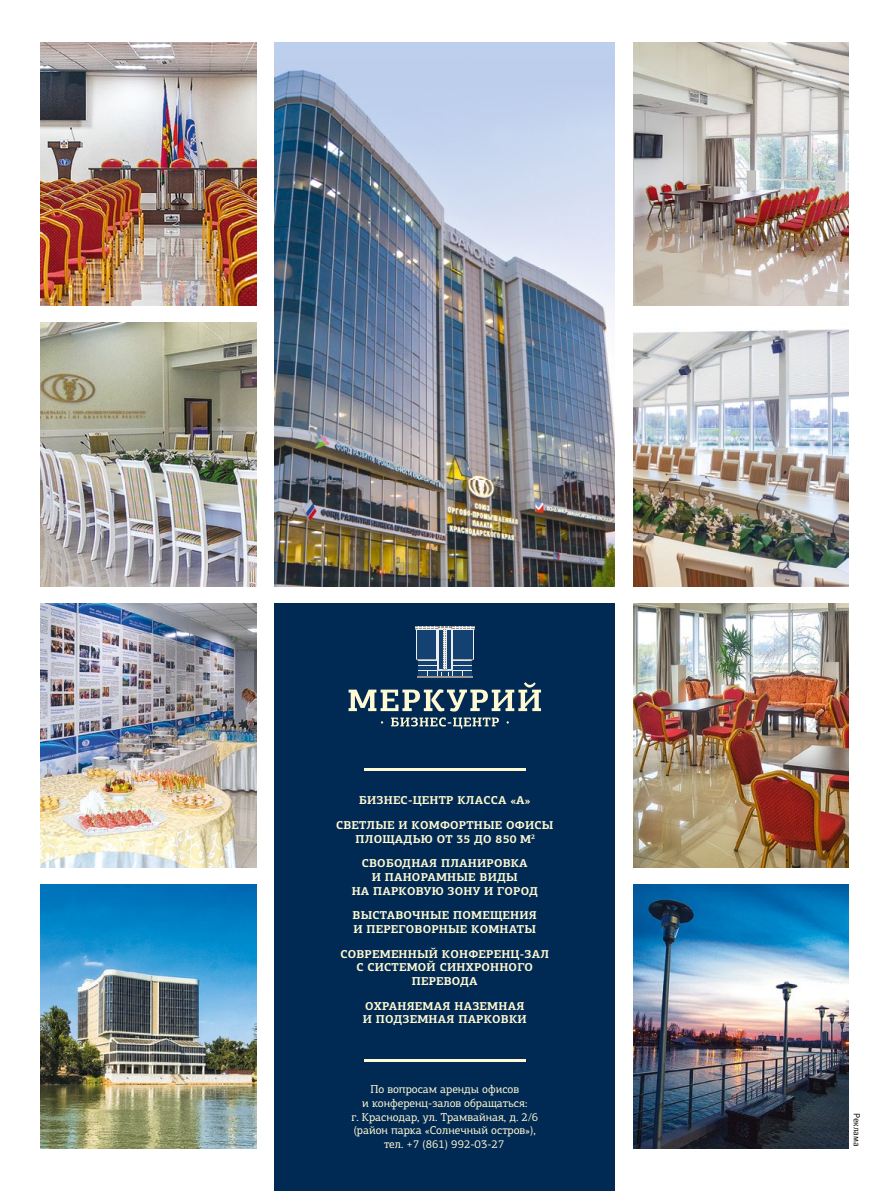
<style>
.page{position:relative;width:893px;height:1191px;background:#fff}
.page>*{position:absolute;margin:0;border:0;box-sizing:border-box;transform-origin:0 0}
.t1{font:700 11.4px/13.8px "PF Agora Slab Pro";letter-spacing:.02em;color:#fffad2;text-align:center}
.t2{font:11.4px/13.8px "PF Agora Slab Pro";color:#fffad2;text-align:center}
.t3{font:9px "Meta Normal LFC";color:#0a0a09}
</style>
<div class="page">
<div style="left:275px;top:603px;width:340px;height:588px;background:#002953"></div>
<div style="left:275px;top:42px;width:340px;height:544px;background:#bccfec"></div>
<img style="left:275px;top:70px;width:340px;height:516px">
<svg style="left:349px;top:682px;width:192px;height:29px"></svg>
<svg style="left:391px;top:717px;width:108px;height:11px"></svg>
<hr style="left:364px;top:768px;width:161px;height:2px;background:#fffad2">
<hr style="left:364px;top:1058px;width:161px;height:3px;background:#fffad2">
<img style="left:41px;top:42px;width:215px;height:264px">
<img style="left:633px;top:42px;width:216px;height:264px">
<img style="left:41px;top:323px;width:215px;height:263px">
<img style="left:633px;top:329px;width:216px;height:257px">
<img style="left:41px;top:603px;width:215px;height:264px">
<img style="left:633px;top:603px;width:216px;height:264px">
<img style="left:41px;top:884px;width:215px;height:264px">
<img style="left:633px;top:884px;width:216px;height:264px">
<div style="left:453px;top:660px;width:18px;height:16px;background:#134272"></div>
<hr style="left:452px;top:629px;width:1px;height:47px;background:#ededed">
<div style="left:418px;top:660px;width:19px;height:16px;background:#134272"></div>
<hr style="left:437px;top:629px;width:1px;height:47px;background:#ededed">
<hr style="left:417px;top:676px;width:55px;height:1px;background:#979991">
<svg style="left:416px;top:626px;width:58px;height:49px"></svg>
<p class="t1" style="left:336px;top:788px;width:219px;line-height:24.6px">БИЗНЕС-ЦЕНТР КЛАССА «А»<br>СВЕТЛЫЕ И КОМФОРТНЫЕ ОФИСЫ</p>
<p class="t1" style="left:356px;top:826px;width:181px;line-height:24.6px">ПЛОЩАДЬЮ ОТ 35 ДО 850 М<sup>2<br></sup>СВОБОДНАЯ ПЛАНИРОВКА</p>
<p class="t1" style="left:352px;top:870px;width:188px">И ПАНОРАМНЫЕ ВИДЫ<br>НА ПАРКОВУЮ ЗОНУ И ГОРОД</p>
<p class="t1" style="left:353px;top:908px;width:186px;text-align:left">ВЫСТАВОЧНЫЕ ПОМЕЩЕНИЯ<br>И ПЕРЕГОВОРНЫЕ КОМНАТЫ</p>
<p class="t1" style="left:340px;top:946px;width:210px">СОВРЕМЕННЫЙ КОНФЕРЕНЦ-ЗАЛ<br>С СИСТЕМОЙ СИНХРОННОГО<br>ПЕРЕВОДА</p>
<p class="t1" style="left:363px;top:998px;width:165px;text-align:left">ОХРАНЯЕМАЯ НАЗЕМНАЯ<br>И ПОДЗЕМНАЯ ПАРКОВКИ</p>
<p class="t2" style="left:351px;top:1082px;width:188px">По вопросам аренды офисов<br>и конференц-залов обращаться:<br>г. Краснодар, ул. Трамвайная, д. 2/6 (район парка «Солнечный остров»), тел. +7 (861) 992-03-27</p>
<p class="t3" style="left:862px;top:1113px;width:35px;rotate:90deg">Реклама</p>
</div>
